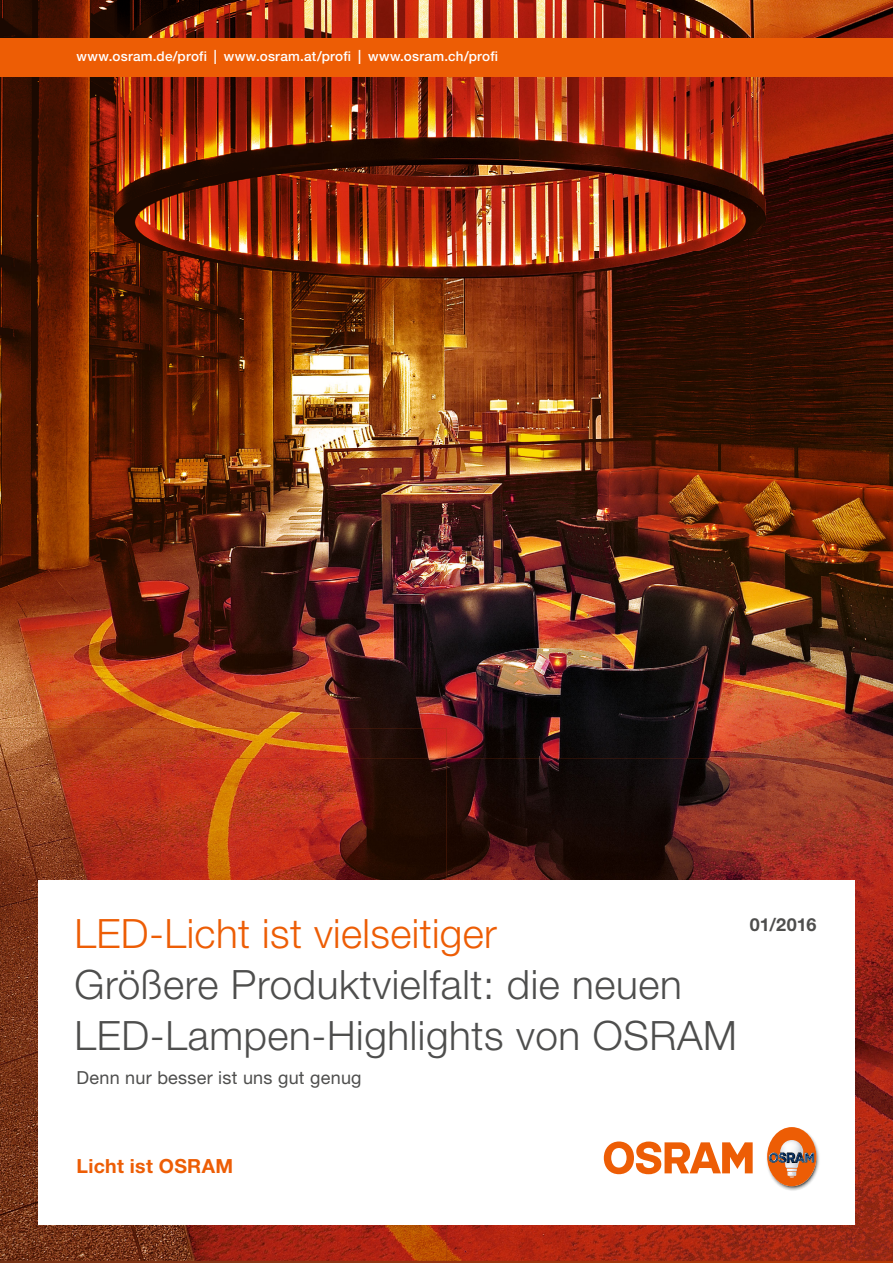
<style>
.page{position:relative;width:893px;height:1263px;background:#fff}
.page>*{position:absolute;margin:0;border:0;box-sizing:border-box;transform-origin:0 0}
.t1{font:300 40.5px/51px "Helvetica Neue LT Pro";letter-spacing:.015em;color:#4e4e4d}
.t2{font:300 40.5px "Helvetica Neue LT Pro";letter-spacing:.01em;color:#ed5d05}
.t3{font:700 19.5px "Helvetica Neue LT Pro";letter-spacing:.015em;color:#ed5d05}
.t4{font:18px "Helvetica Neue LT Pro";letter-spacing:.015em;color:#4e4e4d}
.t5{font:700 18px "Helvetica Neue LT Pro";color:#4e4e4d}
.t6{font:500 13.5px "Helvetica Neue LT Pro";letter-spacing:.02em;color:#fff}
.s1{font-size:14.1px}
</style>
<div class="page">
<img style="left:0;top:0;width:789px;height:505px">
<img style="left:789px;top:0;width:104px;height:758px">
<img style="left:0;top:505px;width:262px;height:224px">
<img style="left:262px;top:505px;width:528px;height:253px">
<img style="left:446px;top:1261px;width:447px;height:2px">
<img style="left:446px;top:758px;width:447px;height:151px">
<img style="left:845px;top:909px;width:48px;height:352px">
<img style="left:446px;top:1225px;width:399px;height:36px">
<img style="left:0;top:1261px;width:160px;height:2px">
<img style="left:0;top:729px;width:197px;height:159px">
<img style="left:197px;top:729px;width:249px;height:29px">
<img style="left:0;top:888px;width:48px;height:373px">
<img style="left:48px;top:1225px;width:112px;height:36px">
<img style="left:160px;top:1225px;width:286px;height:38px">
<img style="left:160px;top:758px;width:286px;height:122px">
<div style="left:38px;top:880px;width:817px;height:345px;background:#fff"></div>
<div style="left:0;top:38px;width:893px;height:39px;background:#ed5d05"></div>
<img style="left:765px;top:1127px;width:56px;height:64px;border-radius:50%">
<div style="left:767px;top:1127px;width:49px;height:59px;background:#ed5d05;border-radius:50%"></div>
<svg style="left:604px;top:1141px;width:149px;height:33px"></svg>
<svg style="left:769px;top:1152px;width:45px;height:25px"></svg>
<img style="left:780px;top:1140px;width:23px;height:28px">
<p class="t6" style="left:77px;top:51px;width:423px">www.osram.de/profi <span class="s1">|</span> www.osram.at/profi <span class="s1">|</span> www.osram.ch/profi</p>
<p class="t2" style="left:74px;top:918px;width:424px">LED-Licht ist vielseitiger</p>
<p class="t1" style="left:74px;top:964px;width:664px">Größere Produktvielfalt: die neuen<br>LED-Lampen-Highlights von OSRAM</p>
<p class="t4" style="left:77px;top:1071px;width:287px">Denn nur besser ist uns gut genug</p>
<p class="t5" style="left:750px;top:918px;width:68px">01/2016</p>
<p class="t3" style="left:77px;top:1159px;width:158px">Licht ist OSRAM</p>
</div>
